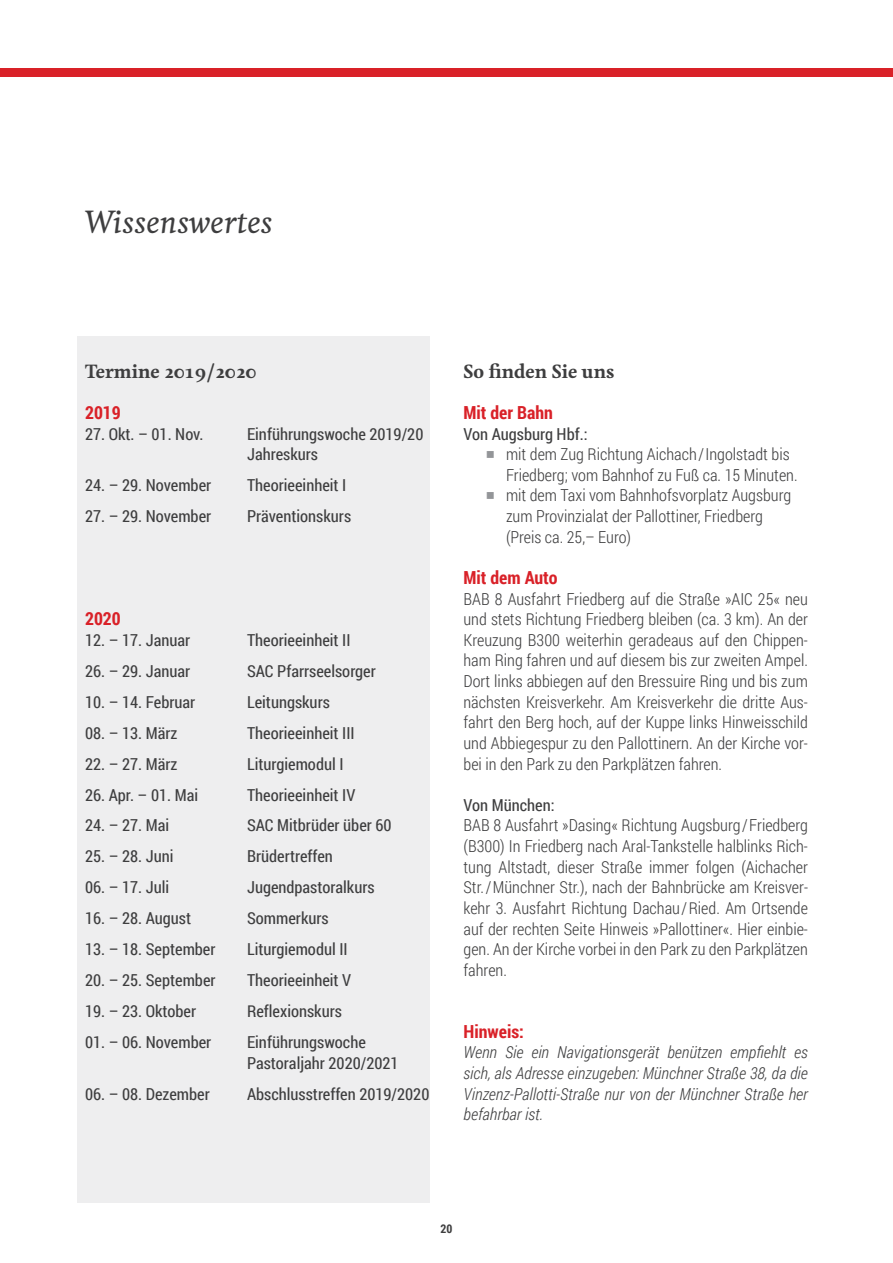
<style>
.page{position:relative;width:893px;height:1263px;background:#fff}
.page>*{position:absolute;margin:0;border:0;box-sizing:border-box;transform-origin:0 0}
.t1{font:italic 500 30px "Feijoa";color:#3e3e3f}
.t2{font:700 18px "Roboto Condensed";color:#d92128}
.t3{font:700 18px "Feijoa";color:#3e3e3f}
.t4{font:300 16.5px/20.7px "Roboto Condensed";color:#3e3e3f;text-align:justify}
.t5{font:16.5px/20.7px "Roboto Condensed";color:#3e3e3f}
.t6{font:italic 300 16.5px/20.7px "Roboto Condensed";color:#3e3e3f;text-align:justify}
.t7{font:700 12px "Roboto Condensed";color:#3e3e3f}
</style>
<div class="page">
<div style="left:0;top:68px;width:893px;height:9px;background:#d92128"></div>
<div style="left:77px;top:336px;width:352px;height:867px;background:#eeeeef"></div>
<h1 class="t1" style="left:85px;top:203px;width:189px">Wissenswertes</h1>
<p class="t3" style="left:85px;top:358px;width:173px">Termine 2019 / 2020</p>
<p class="t2" style="left:85px;top:400px;width:37px">2019</p>
<p class="t5" style="left:85px;top:423px;width:120px">27. Okt. – 01. Nov.</p>
<p class="t5" style="left:247px;top:423px;width:178px">Einführungswoche 2019/20<br>Jahreskurs</p>
<p class="t5" style="left:85px;top:474px;width:128px">24. – 29. November</p>
<p class="t5" style="left:247px;top:474px;width:101px">Theorieeinheit I</p>
<p class="t5" style="left:85px;top:505px;width:128px">27. – 29. November</p>
<p class="t5" style="left:247px;top:505px;width:106px">Präventionskurs</p>
<p class="t2" style="left:85px;top:606px;width:37px">2020</p>
<p class="t5" style="left:85px;top:629px;width:107px">12. – 17. Januar</p>
<p class="t5" style="left:247px;top:629px;width:105px">Theorieeinheit II</p>
<p class="t5" style="left:85px;top:660px;width:107px">26. – 29. Januar</p>
<p class="t5" style="left:247px;top:660px;width:130px">SAC Pfarrseelsorger</p>
<p class="t5" style="left:85px;top:691px;width:112px">10. – 14. Februar</p>
<p class="t5" style="left:247px;top:691px;width:84px">Leitungskurs</p>
<p class="t5" style="left:85px;top:722px;width:94px">08. – 13. März</p>
<p class="t5" style="left:247px;top:722px;width:109px">Theorieeinheit III</p>
<p class="t5" style="left:85px;top:753px;width:94px">22. – 27. März</p>
<p class="t5" style="left:247px;top:753px;width:98px">Liturgiemodul I</p>
<p class="t5" style="left:85px;top:784px;width:115px">26. Apr. – 01. Mai</p>
<p class="t5" style="left:247px;top:784px;width:110px">Theorieeinheit IV</p>
<p class="t5" style="left:85px;top:815px;width:86px">24. – 27. Mai</p>
<p class="t5" style="left:247px;top:815px;width:146px">SAC Mitbrüder über 60</p>
<p class="t5" style="left:85px;top:846px;width:90px">25. – 28. Juni</p>
<p class="t5" style="left:247px;top:846px;width:87px">Brüdertreffen</p>
<p class="t5" style="left:85px;top:876px;width:86px">06. – 17. Juli</p>
<p class="t5" style="left:247px;top:876px;width:129px">Jugendpastoralkurs</p>
<p class="t5" style="left:85px;top:907px;width:108px">16. – 28. August</p>
<p class="t5" style="left:247px;top:907px;width:83px">Sommerkurs</p>
<p class="t5" style="left:85px;top:938px;width:132px">13. – 18. September</p>
<p class="t5" style="left:247px;top:938px;width:102px">Liturgiemodul II</p>
<p class="t5" style="left:85px;top:969px;width:132px">20. – 25. September</p>
<p class="t5" style="left:247px;top:969px;width:106px">Theorieeinheit V</p>
<p class="t5" style="left:85px;top:1000px;width:113px">19. – 23. Oktober</p>
<p class="t5" style="left:247px;top:1000px;width:96px">Reflexionskurs</p>
<p class="t5" style="left:85px;top:1031px;width:128px">01. – 06. November</p>
<p class="t5" style="left:247px;top:1031px;width:153px">Einführungswoche<br>Pastoraljahr 2020/2021</p>
<p class="t5" style="left:85px;top:1083px;width:126px">06. – 08. Dezember</p>
<p class="t5" style="left:247px;top:1083px;width:184px">Abschlusstreffen 2019/2020</p>
<p class="t3" style="left:463px;top:358px;width:153px">So finden Sie uns</p>
<p class="t2" style="left:463px;top:400px;width:91px">Mit der Bahn</p>
<p class="t5" style="left:463px;top:423px;width:126px">Von Augsburg Hbf.:</p>
<p class="t4" style="left:506px;top:443px;width:293px;text-align:left">mit dem Zug Richtung Aichach / Ingolstadt bis Friedberg; vom Bahnhof zu Fuß ca. 15 Minuten. mit dem Taxi vom Bahnhofsvorplatz Augsburg zum Provinzialat der Pallottiner, Friedberg (Preis ca. 25,– Euro)</p>
<p class="t2" style="left:463px;top:565px;width:96px">Mit dem Auto</p>
<p class="t4" style="left:463px;top:588px;width:346px">BAB 8 Ausfahrt Friedberg auf die Straße »AIC 25« neu und stets Richtung Friedberg bleiben (ca. 3 km). An der Kreuzung B300 weiterhin geradeaus auf den Chippen&shy;ham Ring fahren und auf diesem bis zur zweiten Ampel.<br>Dort links abbiegen auf den Bressuire Ring und bis zum nächsten Kreisverkehr. Am Kreisverkehr die dritte Aus&shy;fahrt den Berg hoch, auf der Kuppe links Hinweisschild und Abbiegespur zu den Pallottinern. An der Kirche vor&shy;bei in den Park zu den Parkplätzen fahren.</p>
<p class="t5" style="left:463px;top:794px;width:93px">Von München:</p>
<p class="t4" style="left:463px;top:815px;width:346px">BAB 8 Ausfahrt »Dasing« Richtung Augsburg / Friedberg (B300) In Friedberg nach Aral-Tankstelle halblinks Rich&shy;tung Altstadt, dieser Straße immer folgen (Aichacher Str. / Münchner Str.), nach der Bahnbrücke am Kreisver&shy;kehr 3. Ausfahrt Richtung Dachau / Ried. Am Ortsende auf der rechten Seite Hinweis »Pallottiner«. Hier einbie&shy;gen. An der Kirche vorbei in den Park zu den Parkplätzen fahren.</p>
<p class="t2" style="left:463px;top:1019px;width:62px">Hinweis:</p>
<p class="t6" style="left:463px;top:1041px;width:346px">Wenn Sie ein Navigationsgerät benützen empfiehlt es sich, als Adresse einzugeben: Münchner Straße 38, da die Vinzenz-Pallotti-Straße nur von der Münchner Straße her befahrbar ist.</p>
<p class="t7" style="left:441px;top:1220px;width:13px">20</p>
</div>
